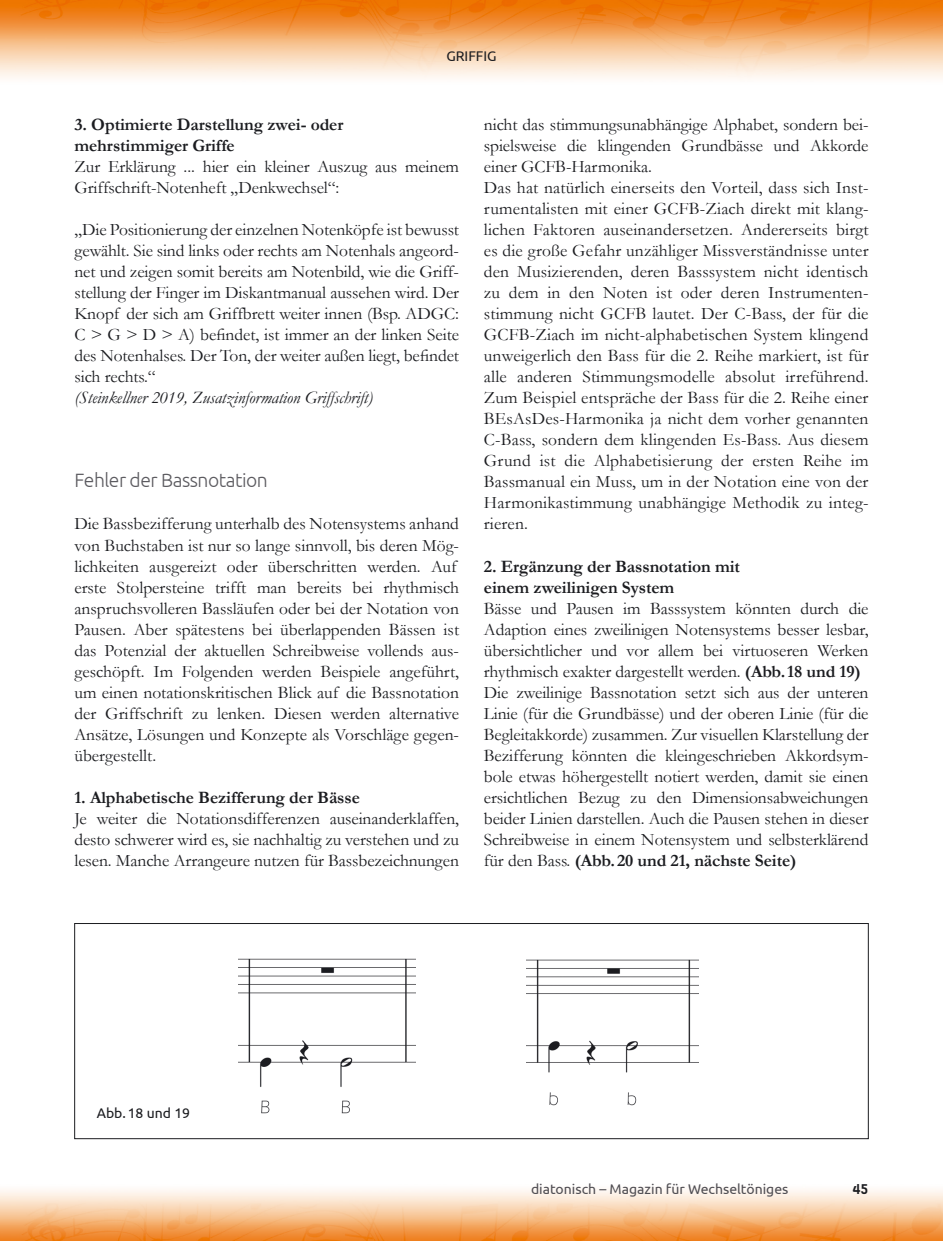
<style>
.page{position:relative;width:943px;height:1241px;background:#fff}
.page>*{position:absolute;margin:0;border:0;box-sizing:border-box;transform-origin:0 0}
.t1{font:300 19.25px "Ubuntu";letter-spacing:-.025em;color:#5c5b60}
.t2{font:17.5px/21px "Garamond";color:#1b1c20}
.t3{font:700 17.5px/21px "Garamond";letter-spacing:-.005em;color:#1b1c20}
.t4{font:italic 17.5px "Garamond";letter-spacing:-.005em;color:#1b1c20}
.t5{font:14px "Ubuntu";color:#504e53}
.t6{font:14px "Ubuntu";color:#1b1c20}
.t7{font:14px "Viga";color:#1b1c20}
.s1{font-weight:700}
</style>
<div class="page">
<img style="left:0;top:1126px;width:943px;height:114px">
<img style="left:0;top:0;width:943px;height:79px">
<div style="left:74px;top:923px;width:794px;height:215px;border:1px solid #1b1c20"></div>
<img style="left:238px;top:958px;width:178px;height:156px">
<img style="left:526px;top:959px;width:172px;height:147px">
<p class="t6" style="left:446px;top:47px;width:52px">GRIFFIG</p>
<p class="t3" style="left:74px;top:114px;width:270px">3. Optimierte Darstellung zwei- oder mehrstimmiger Griffe</p>
<p class="t2" style="left:74px;top:156px;width:386px">Zur Erklärung ... hier ein kleiner Auszug aus meinem<br>Griffschrift-Notenheft „Denkwechsel“:</p>
<p class="t2" style="left:74px;top:219px;width:386px;text-align:justify">„Die Positionierung der einzelnen Notenköpfe ist bewusst gewählt. Sie sind links oder rechts am Notenhals angeord&shy;net und zeigen somit bereits am Notenbild, wie die Griff&shy;stellung der Finger im Diskantmanual aussehen wird. Der Knopf der sich am Griffbrett weiter innen (Bsp. ADGC:<br>C &gt; G &gt; D &gt; A) befindet, ist immer an der linken Seite des Notenhalses. Der Ton, der weiter außen liegt, befindet sich rechts.“</p>
<p class="t4" style="left:74px;top:387px;width:300px">(Steinkellner 2019, Zusatzinformation Griffschrift)</p>
<p class="t1" style="left:74px;top:469px;width:195px">Fehler der Bassnotation</p>
<p class="t2" style="left:74px;top:513px;width:386px">Die Bassbezifferung unterhalb des Notensystems anhand von Buchstaben ist nur so lange sinnvoll, bis deren Mög&shy;lichkeiten ausgereizt oder überschritten werden. Auf erste Stolpersteine trifft man bereits bei rhythmisch anspruchsvolleren Bassläufen oder bei der Notation von Pausen. Aber spätestens bei überlappenden Bässen ist das Potenzial der aktuellen Schreibweise vollends aus&shy;geschöpft. Im Folgenden werden Beispiele angeführt, um einen notationskritischen Blick auf die Bassnotation der Griffschrift zu lenken. Diesen werden alternative Ansätze, Lösungen und Konzepte als Vorschläge gegen&shy;übergestellt.</p>
<p class="t3" style="left:74px;top:786px;width:287px">1. Alphabetische Bezifferung der Bässe</p>
<p class="t2" style="left:74px;top:807px;width:386px;text-align:justify">Je weiter die Notationsdifferenzen auseinanderklaffen, desto schwerer wird es, sie nachhaltig zu verstehen und zu lesen. Manche Arrangeure nutzen für Bassbezeich nungen</p>
<p class="t2" style="left:484px;top:114px;width:386px">nicht das stimmungsunabhängige Alphabet, sondern bei&shy;spielsweise die klingenden Grundbässe und Akkorde einer GCFB-Harmonika.<br>Das hat natürlich einerseits den Vorteil, dass sich Inst&shy;rumentalisten mit einer GCFB-Ziach direkt mit klang&shy;lichen Faktoren auseinandersetzen. Andererseits birgt es die große Gefahr unzähliger Missverständnisse unter den Musizierenden, deren Basssystem nicht identisch zu dem in den Noten ist oder deren Instrumenten&shy;stimmung nicht GCFB lautet. Der C-Bass, der für die GCFB-Ziach im nicht-alphabetischen System klingend unweigerlich den Bass für die 2. Reihe markiert, ist für alle anderen Stimmungsmodelle absolut irreführend.<br>Zum Beispiel entspräche der Bass für die 2. Reihe einer BEsAsDes-Harmonika ja nicht dem vorher genannten C-Bass, sondern dem klingenden Es-Bass. Aus diesem Grund ist die Alphabetisierung der ersten Reihe im Bassmanual ein Muss, um in der Notation eine von der Harmonikastimmung unabhängige Methodik zu integ&shy;rieren.</p>
<p class="t3" style="left:484px;top:555px;width:258px">2. Ergänzung der Bassnotation mit einem zweilinigen System</p>
<p class="t2" style="left:484px;top:597px;width:386px">Bässe und Pausen im Basssystem könnten durch die Adaption eines zweilinigen Notensystems besser lesbar, übersichtlicher und vor allem bei virtuoseren Werken rhythmisch exakter dargestellt werden. <span class="s1">(Abb. 18 und 19)<br></span>Die zweilinige Bassnotation setzt sich aus der unteren Linie (für die Grundbässe) und der oberen Linie (für die Begleitakkorde) zusammen. Zur visuellen Klarstellung der Bezifferung könnten die kleingeschrieben Akkordsym&shy;bole etwas höhergestellt notiert werden, damit sie einen ersichtlichen Bezug zu den Dimensionsabweichungen beider Linien darstellen. Auch die Pausen stehen in dieser Schreibweise in einem Notensystem und selbsterklärend für den Bass. <span class="s1">(Abb. 20 und 21, nächste Seite)</span></p>
<p class="t6" style="left:97px;top:1103px;width:95px">Abb. 18 und 19</p>
<p class="t5" style="left:531px;top:1179px;width:259px">diatonisch – Magazin für Wechseltöniges</p>
<p class="t7" style="left:852px;top:1179px;width:17px">45</p>
</div>
